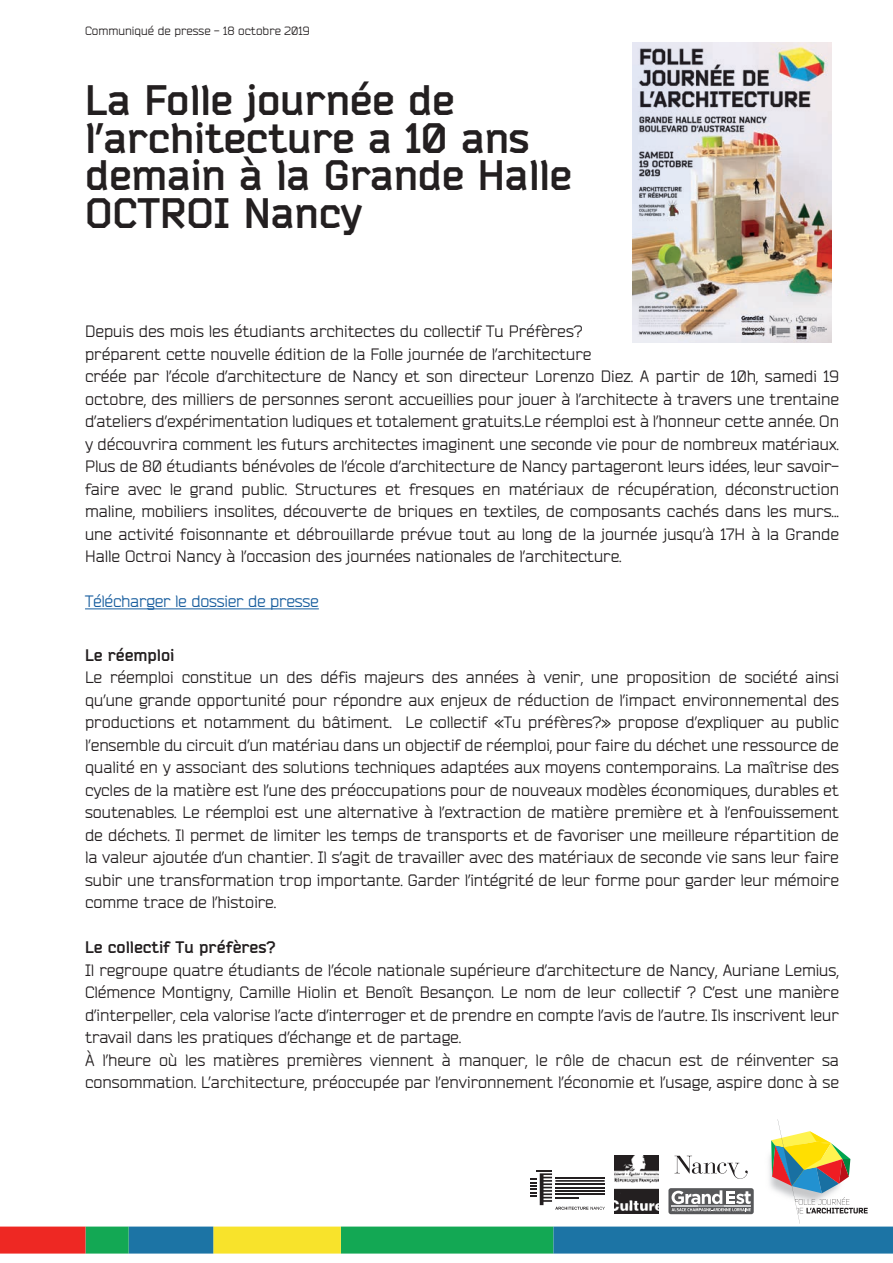
<style>
.page{position:relative;width:893px;height:1263px;background:#fff}
.page>*{position:absolute;margin:0;border:0;box-sizing:border-box;transform-origin:0 0}
.t1{font:700 42px "Bender";color:#231f20}
.TOC_body_text{font:16.5px/22.5px "Bender";color:#231f20;text-align:justify}
.TOC_body_text-2{font:700 16.5px "Bender";color:#231f20}
.TOC_body_text-3{font:16.5px "Bender";letter-spacing:-.015em;color:#175d9e}
.TOC_body_text-4{font:12px "Bender";color:#231f20}
</style>
<div class="page">
<div style="left:341px;top:1226px;width:212px;height:27px;background:#13a854"></div>
<div style="left:213px;top:1226px;width:128px;height:27px;background:#f8e32b"></div>
<div style="left:129px;top:1226px;width:84px;height:27px;background:#1c74a5"></div>
<div style="left:85px;top:1226px;width:44px;height:27px;background:#13a854"></div>
<div style="left:0;top:1226px;width:85px;height:27px;background:#ee2823"></div>
<div style="left:553px;top:1226px;width:340px;height:27px;background:#1c74a5"></div>
<svg style="left:771px;top:1119px;width:97px;height:105px"></svg>
<hr style="left:85px;top:608px;width:234px;height:1px;background:#175d9e">
<img style="left:632px;top:43px;width:200px;height:299px">
<svg style="left:530px;top:1170px;width:75px;height:40px"></svg>
<svg style="left:674px;top:1156px;width:74px;height:23px"></svg>
<div style="left:668px;top:1188px;width:86px;height:26px;background:linear-gradient(to right,#57585a,#57585a);border-radius:2px"></div>
<svg style="left:671px;top:1190px;width:80px;height:21px"></svg>
<img style="left:614px;top:1156px;width:45px;height:57px">
<p class="TOC_body_text-4" style="left:85px;top:24px;width:226px">Communiqué de presse - 18 octobre 2019</p>
<p class="t1" style="left:85px;top:74px;width:371px">La Folle journée de</p>
<p class="t1" style="left:85px;top:112px;width:446px">l’architecture a 10 ans</p>
<p class="t1" style="left:85px;top:150px;width:488px">demain à la Grande Halle</p>
<p class="t1" style="left:85px;top:187px;width:279px">OCTROI Nancy</p>
<p class="TOC_body_text" style="left:85px;top:320px;width:499px">Depuis des mois les étudiants architectes du collectif Tu Préfères?</p>
<p class="TOC_body_text" style="left:85px;top:343px;width:508px">préparent cette nouvelle édition de la Folle journée de l’architecture</p>
<p class="TOC_body_text" style="left:85px;top:365px;width:755px">créée par l’école d’architecture de Nancy et son directeur Lorenzo Diez. A partir de 10h, samedi 19 octobre, des milliers de personnes seront accueillies pour jouer à l’architecte à travers une trentaine d’ateliers d’expérimentation ludiques et totalement gratuits.Le réemploi est à l’honneur cette année. On y découvrira comment les futurs architectes imaginent une seconde vie pour de nombreux matériaux.<br>Plus de 80 étudiants bénévoles de l’école d’architecture de Nancy partageront leurs idées, leur savoir&shy;faire avec le grand public. Structures et fresques en matériaux de récupération, déconstruction maline, mobiliers insolites, découverte de briques en textiles, de composants cachés dans les murs... une activité foisonnante et débrouillarde prévue tout au long de la journée jusqu’à 17H à la Grande Halle Octroi Nancy à l’occasion des journées nationales de l’architecture.</p>
<p class="TOC_body_text-3" style="left:85px;top:591px;width:235px">Télécharger le dossier de presse</p>
<p class="TOC_body_text-2" style="left:85px;top:645px;width:91px">Le réemploi</p>
<p class="TOC_body_text" style="left:85px;top:666px;width:755px">Le réemploi constitue un des défis majeurs des années à venir, une proposition de société ainsi qu’une grande opportunité pour répondre aux enjeux de réduction de l’impact environnemental des productions et notamment du bâtiment. Le collectif «Tu préfères?» propose d’expliquer au public l’ensemble du circuit d’un matériau dans un objectif de réemploi, pour faire du déchet une ressource de qualité en y associant des solutions techniques adaptées aux moyens contemporains. La maîtrise des cycles de la matière est l’une des préoccupations pour de nouveaux modèles économiques, durables et soutenables. Le réemploi est une alternative à l’extraction de matière première et à l’enfouissement de déchets. Il permet de limiter les temps de transports et de favoriser une meilleure répartition de la valeur ajoutée d’un chantier. Il s’agit de travailler avec des matériaux de seconde vie sans leur faire subir une transformation trop importante. Garder l’intégrité de leur forme pour garder leur mémoire comme trace de l’histoire.</p>
<p class="TOC_body_text-2" style="left:85px;top:937px;width:192px">Le collectif Tu préfères?</p>
<p class="TOC_body_text" style="left:85px;top:959px;width:755px">Il regroupe quatre étudiants de l’école nationale supérieure d’architecture de Nancy, Auriane Lemius, Clémence Montigny, Camille Hiolin et Benoît Besançon. Le nom de leur collectif ? C’est une manière d’interpeller, cela valorise l’acte d’interroger et de prendre en compte l’avis de l’autre. Ils inscrivent leur travail dans les pratiques d’échange et de partage.</p>
<p class="TOC_body_text" style="left:85px;top:1049px;width:755px">À l’heure où les matières premières viennent à manquer, le rôle de chacun est de réinventer sa consommation. L’architecture, préoccupée par l’environnement l’économie et l’usage, aspire donc à se</p>
</div>
